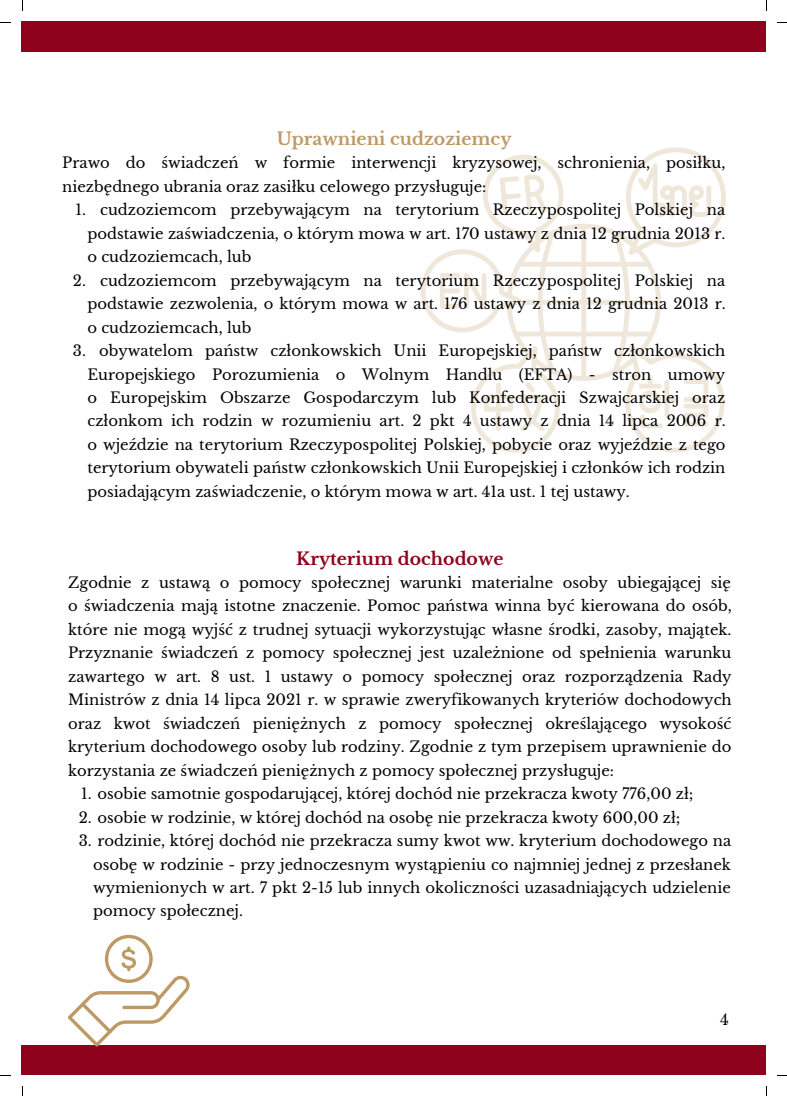
<style>
.page{position:relative;width:787px;height:1096px;background:#fff}
.page>*{position:absolute;margin:0;border:0;box-sizing:border-box;transform-origin:0 0}
.t1{font:700 17.25px "Libre Baskerville";color:#bd9965}
.t2{font:700 17.25px "Libre Baskerville";color:#8e021d}
.t3{font:15px "Libre Baskerville";color:#000}
.t4{font:14.75px/23.5px "Libre Baskerville";color:#000;text-align:justify}
</style>
<div class="page">
<div style="left:22px;top:22px;width:744px;height:30px;background:#8e021d"></div>
<div style="left:22px;top:1045px;width:744px;height:29px;background:#8e021d"></div>
<svg style="left:68px;top:934px;width:122px;height:112px"></svg>
<svg style="left:421px;top:147px;width:305px;height:305px"></svg>
<svg style="left:638px;top:163px;width:73px;height:54px"></svg>
<svg style="left:500px;top:174px;width:47px;height:42px"></svg>
<svg style="left:440px;top:273px;width:46px;height:35px"></svg>
<svg style="left:484px;top:382px;width:63px;height:49px"></svg>
<svg style="left:639px;top:375px;width:69px;height:53px"></svg>
<p class="t1" style="left:277px;top:128px;width:236px">Uprawnieni cudzoziemcy</p>
<p class="t4" style="left:62px;top:151px;width:665px">Prawo do świadczeń w formie interwencji kryzysowej, schronienia, posiłku,</p>
<p class="t4" style="left:62px;top:175px;width:426px">niezbędnego ubrania oraz zasiłku celowego przysługuje:</p>
<p class="t4" style="left:75px;top:198px;width:12px">1.</p>
<p class="t4" style="left:87px;top:198px;width:639px;text-indent:13px">cudzoziemcom przebywającym na terytorium Rzeczypospolitej Polskiej na podstawie zaświadczenia, o którym mowa w art. 170 ustawy z dnia 12 grudnia 2013 r. o cudzoziemcach, lub</p>
<p class="t4" style="left:87px;top:269px;width:640px;text-indent:13px">cudzoziemcom przebywającym na terytorium Rzeczypospolitej Polskiej na podstawie zezwolenia, o którym mowa w art. 176 ustawy z dnia 12 grudnia 2013 r. o cudzoziemcach, lub</p>
<p class="t4" style="left:87px;top:339px;width:640px;text-indent:12px">obywatelom państw członkowskich Unii Europejskiej, państw członkowskich Europejskiego Porozumienia o Wolnym Handlu (EFTA) - stron umowy o Europejskim Obszarze Gospodarczym lub Konfederacji Szwajcarskiej oraz członkom ich rodzin w rozumieniu art. 2 pkt 4 ustawy z dnia 14 lipca 2006 r. o wjeździe na terytorium Rzeczypospolitej Polskiej, pobycie oraz wyjeździe z tego terytorium obywateli państw członkowskich Unii Europejskiej i członków ich rodzin posiadającym zaświadczenie, o którym mowa w art. 41a ust. 1 tej ustawy.</p>
<p class="t4" style="left:73px;top:269px;width:15px">2.</p>
<p class="t4" style="left:73px;top:339px;width:15px">3.</p>
<p class="t2" style="left:296px;top:547px;width:209px">Kryterium dochodowe</p>
<p class="t4" style="left:68px;top:571px;width:665px">Zgodnie z ustawą o pomocy społecznej warunki materialne osoby ubiegającej się o świadczenia mają istotne znaczenie. Pomoc państwa winna być kierowana do osób, które nie mogą wyjść z trudnej sytuacji wykorzystując własne środki, zasoby, majątek.<br>Przyznanie świadczeń z pomocy społecznej jest uzależnione od spełnienia warunku zawartego w art. 8 ust. 1 ustawy o pomocy społecznej oraz rozporządzenia Rady Ministrów z dnia 14 lipca 2021 r. w sprawie zweryfikowanych kryteriów dochodowych oraz kwot świadczeń pieniężnych z pomocy społecznej określającego wysokość kryterium dochodowego osoby lub rodziny. Zgodnie z tym przepisem uprawnienie do korzystania ze świadczeń pieniężnych z pomocy społecznej przysługuje:</p>
<p class="t4" style="left:81px;top:782px;width:614px">1. osobie samotnie gospodarującej, której dochód nie przekracza kwoty 776,00 zł;</p>
<p class="t4" style="left:79px;top:805px;width:603px">2. osobie w rodzinie, w której dochód na osobę nie przekracza kwoty 600,00 zł;</p>
<p class="t4" style="left:93px;top:829px;width:639px;text-indent:-14px">3. rodzinie, której dochód nie przekracza sumy kwot ww. kryterium dochodowego na osobę w rodzinie - przy jednoczesnym wystąpieniu co najmniej jednej z przesłanek wymienionych w art. 7 pkt 2-15 lub innych okoliczności uzasadniających udzielenie pomocy społecznej.</p>
<p class="t3" style="left:720px;top:1010px;width:10px">4</p>
</div>
